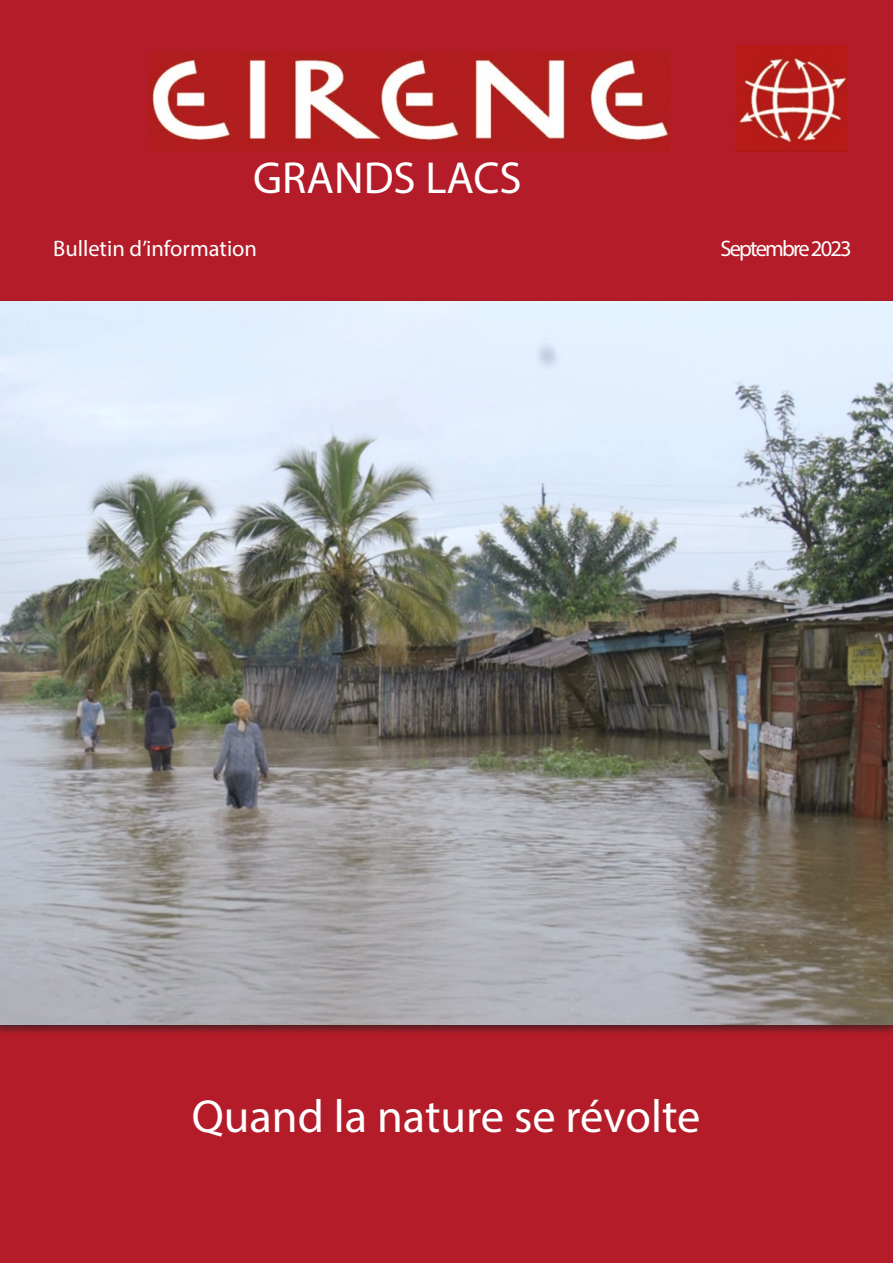
<style>
.page{position:relative;width:893px;height:1263px;background:#fff}
.page>*{position:absolute;margin:0;border:0;box-sizing:border-box;transform-origin:0 0}
.t1{font:46.5px "Myriad Pro";color:#fff}
.t2{font:45px "Myriad Pro";color:#fff}
.t3{font:22.5px "Myriad Pro";color:#fff}
.t4{font:22.5px "Myriad Pro";letter-spacing:-.08em;color:#fff}
</style>
<div class="page">
<div style="left:0;top:0;width:893px;height:302px;background:#b41c29"></div>
<div style="left:0;top:1025px;width:893px;height:238px;background:#b41c29"></div>
<img style="left:149px;top:52px;width:520px;height:100px">
<img style="left:735px;top:45px;width:112px;height:107px">
<div style="left:0;top:297px;width:893px;height:739px;background:#231f20;opacity:.75"></div>
<img style="left:0;top:302px;width:893px;height:723px">
<p class="t2" style="left:253px;top:150px;width:270px">GRANDS LACS</p>
<p class="t3" style="left:53px;top:235px;width:205px">Bulletin d’information</p>
<p class="t4" style="left:720px;top:235px;width:133px">Septembre 2023</p>
<p class="t1" style="left:192px;top:1088px;width:510px">Quand la nature se révolte</p>
</div>
